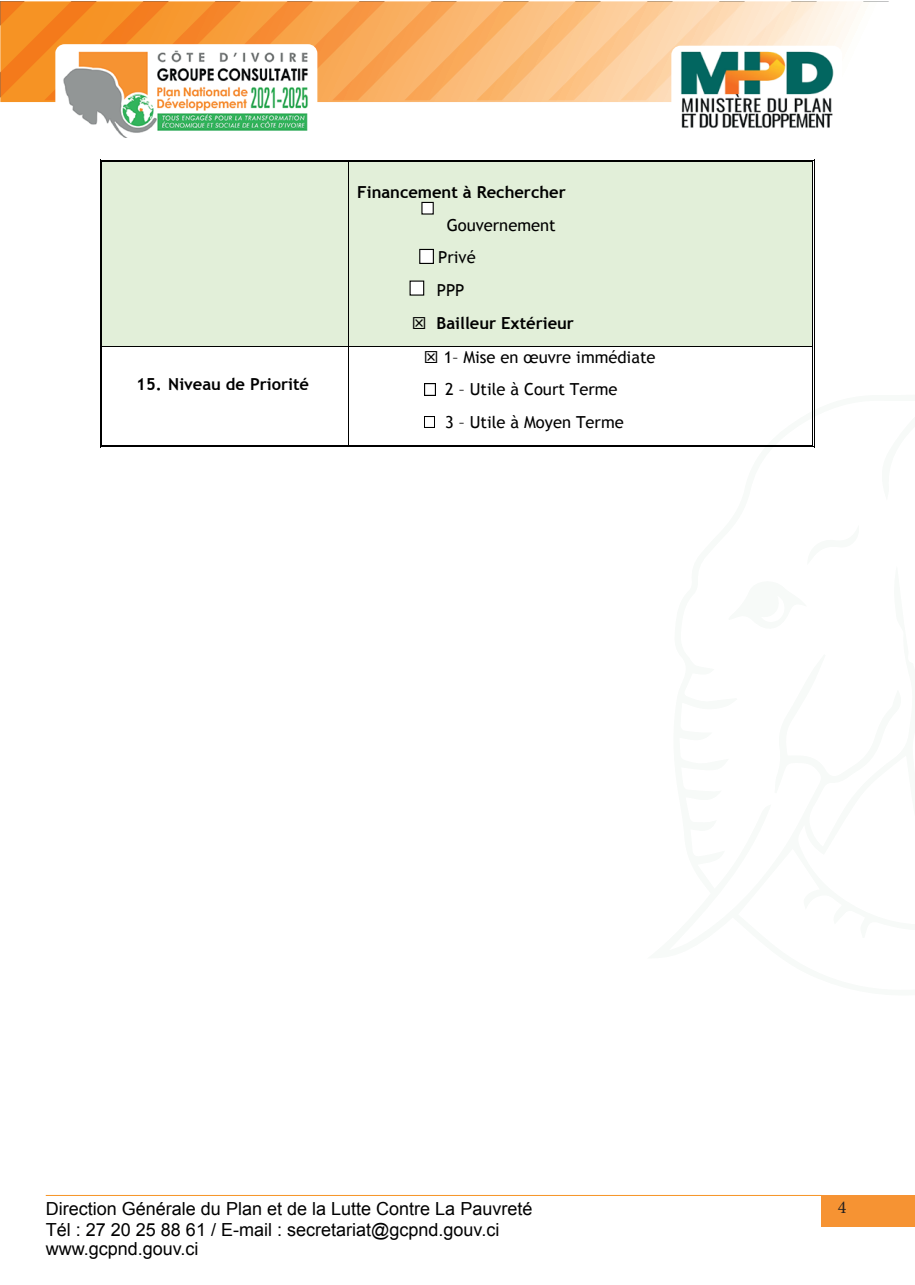
<style>
.page{position:relative;width:915px;height:1285px;background:#fff}
.page>*{position:absolute;margin:0;border:0;box-sizing:border-box;transform-origin:0 0}
.t1{font:18px/21.6px "Arial";color:#000001}
.t2{font:18px "Minion Pro";color:#231f20}
.t3{font:16.5px/32.5px "Trebuchet MS";color:#000}
.t4{font:700 16.5px "Trebuchet MS";color:#000}
</style>
<div class="page">
<svg style="left:0;top:1px;width:889px;height:99px;background:#f9b977"></svg>
<hr style="left:46px;top:1194px;width:775px;height:1px;background:#f69324">
<img style="left:55px;top:44px;width:262px;height:94px">
<img style="left:671px;top:46px;width:171px;height:82px">
<div style="left:821px;top:1194px;width:93px;height:32px;background:#f69333"></div>
<div style="left:102px;top:162px;width:247px;height:184px;background:#e2efd9"></div>
<div style="left:349px;top:162px;width:463px;height:184px;background:#e2efd9"></div>
<hr style="left:102px;top:160px;width:246px;height:1px;background:#000">
<hr style="left:102px;top:161px;width:246px;height:1px;background:#000">
<hr style="left:350px;top:160px;width:462px;height:1px;background:#000">
<hr style="left:350px;top:161px;width:462px;height:1px;background:#000">
<hr style="left:101px;top:162px;width:1px;height:184px;background:#000">
<hr style="left:100px;top:162px;width:1px;height:184px;background:#000">
<hr style="left:348px;top:162px;width:1px;height:184px;background:#000">
<hr style="left:813px;top:162px;width:1px;height:184px;background:#000">
<hr style="left:812px;top:162px;width:1px;height:184px;background:#000">
<hr style="left:102px;top:346px;width:246px;height:1px;background:#000">
<hr style="left:349px;top:346px;width:463px;height:1px;background:#000">
<hr style="left:101px;top:347px;width:1px;height:98px;background:#000">
<hr style="left:100px;top:347px;width:1px;height:98px;background:#000">
<hr style="left:102px;top:446px;width:246px;height:1px;background:#000">
<hr style="left:102px;top:445px;width:246px;height:1px;background:#000">
<hr style="left:348px;top:347px;width:1px;height:98px;background:#000">
<hr style="left:350px;top:446px;width:462px;height:1px;background:#000">
<hr style="left:350px;top:445px;width:462px;height:1px;background:#000">
<hr style="left:813px;top:347px;width:1px;height:98px;background:#000">
<hr style="left:812px;top:347px;width:1px;height:98px;background:#000">
<svg style="left:424px;top:383px;width:11px;height:12px"></svg>
<svg style="left:424px;top:416px;width:10px;height:11px"></svg>
<div style="left:419px;top:249px;width:14px;height:14px;background:#fff"></div>
<div style="left:419px;top:249px;width:15px;height:15px;border:1px solid #000"></div>
<div style="left:410px;top:281px;width:13px;height:14px;background:#fff"></div>
<div style="left:409px;top:280px;width:15px;height:15px;border:1px solid #000"></div>
<div style="left:422px;top:202px;width:11px;height:12px;background:#fff"></div>
<div style="left:421px;top:202px;width:12px;height:12px;border:1px solid #000"></div>
<p class="t4" style="left:136px;top:373px;width:174px">15. Niveau de Priorité</p>
<p class="t4" style="left:357px;top:182px;width:210px">Financement à Rechercher</p>
<p class="t3" style="left:446px;top:209px;width:110px">Gouvernement</p>
<p class="t3" style="left:438px;top:241px;width:39px">Privé</p>
<p class="t3" style="left:436px;top:274px;width:29px">PPP</p>
<p class="t4" style="left:436px;top:313px;width:139px">Bailleur Extérieur</p>
<p class="t3" style="left:443px;top:340px;width:213px">1– Mise en œuvre immédiate<br>2 – Utile à Court Terme<br>3 – Utile à Moyen Terme</p>
<p class="t1" style="left:46px;top:1197px;width:488px">Direction Générale du Plan et de la Lutte Contre La Pauvreté<br>Tél : 27 20 25 88 61 / E-mail : secretariat@gcpnd.gouv.ci</p>
<p class="t1" style="left:46px;top:1237px;width:154px">www.gcpnd.gouv.ci</p>
<p class="t2" style="left:837px;top:1194px;width:10px">4</p>
</div>
